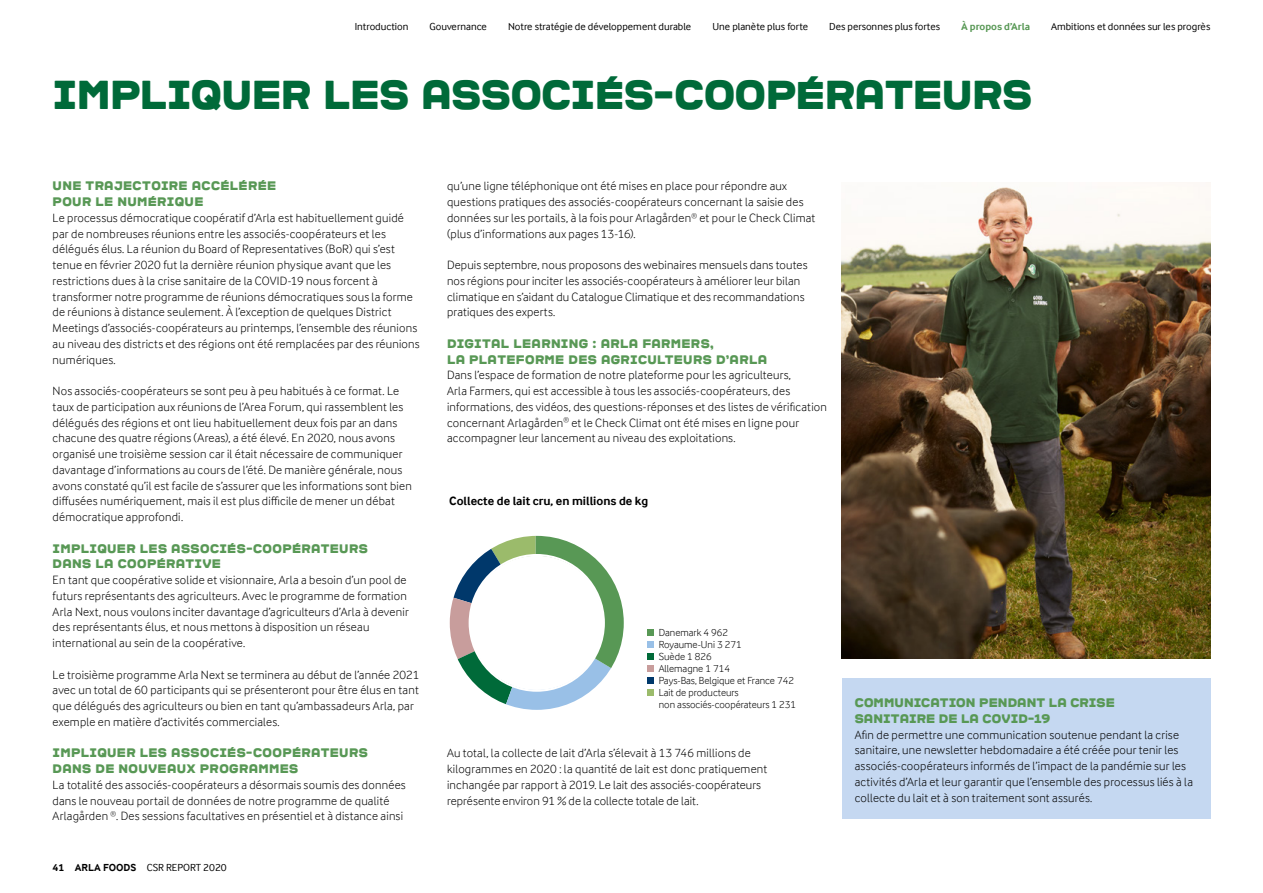
<style>
.page{position:relative;width:1263px;height:893px;background:#fff}
.page>*{position:absolute;margin:0;border:0;box-sizing:border-box;transform-origin:0 0}
.t1{font:40.5px "ARLASTRONG";letter-spacing:-.015em;color:#006a39}
.t2{font:300 12.3px/15.8px "Arla Inter Face";letter-spacing:.02em;color:#000}
.t3{font:12.3px "ARLASTRONG";letter-spacing:.015em;color:#589855}
.t4{font:700 12.3px "Arla Inter Face";color:#000}
.t5{font:10.5px "Arla Inter Face";color:#000}
.t6{font:300 10.5px/12px "Arla Inter Face";color:#000}
.t7{font:700 10.5px "Arla Inter Face";color:#589855}
.s1{font-weight:700}
</style>
<div class="page">
<svg style="left:450px;top:536px;width:174px;height:174px"></svg>
<div style="left:647px;top:629px;width:6px;height:7px;background:#589855"></div>
<div style="left:647px;top:641px;width:6px;height:7px;background:#99c0e7"></div>
<div style="left:647px;top:653px;width:6px;height:7px;background:#006a39"></div>
<div style="left:647px;top:665px;width:6px;height:7px;background:#c89d9c"></div>
<div style="left:647px;top:677px;width:6px;height:7px;background:#00386b"></div>
<div style="left:647px;top:689px;width:6px;height:7px;background:#9bbb6b"></div>
<img style="left:841px;top:187px;width:369px;height:471px">
<div style="left:842px;top:678px;width:369px;height:141px;background:#c5d8f1"></div>
<p class="t5" style="left:355px;top:20px;width:55px">Introduction</p>
<p class="t5" style="left:429px;top:20px;width:59px">Gouvernance</p>
<p class="t5" style="left:508px;top:20px;width:185px">Notre stratégie de développement durable</p>
<p class="t5" style="left:712px;top:20px;width:97px">Une planète plus forte</p>
<p class="t5" style="left:829px;top:20px;width:112px">Des personnes plus fortes</p>
<p class="t7" style="left:961px;top:20px;width:71px">À propos d’Arla</p>
<p class="t5" style="left:1051px;top:20px;width:161px">Ambitions et données sur les progrès</p>
<h1 class="t1" style="left:53px;top:74px;width:981px">IMPLIQUER LES ASSOCIÉS-COOPÉRATEURS</h1>
<p class="t3" style="left:53px;top:180px;width:43px">UNE TRA</p>
<p class="t3" style="left:114px;top:180px;width:20px">JECTO</p>
<p class="t3" style="left:161px;top:180px;width:41px">IRE ACCÉLÉRÉE</p>
<p class="t3" style="left:53px;top:196px;width:11px">POUR</p>
<p class="t3" style="left:95px;top:196px;width:33px">LE NUMÉR</p>
<p class="t3" style="left:167px;top:196px;width:28px">IQUE</p>
<p class="t2" style="left:53px;top:210px;width:369px">Le processus démocratique coopératif d’Arla est habituellement guidé par de nombreuses réunions entre les associés-coopérateurs et les délégués élus. La réunion du Board of Representatives (BoR) qui s’est tenue en février 2020 fut la dernière réunion physique avant que les restrictions dues à la crise sanitaire de la COVID-19 nous forcent à transformer notre programme de réunions démocratiques sous la forme de réunions à distance seulement. À l’exception de quelques District Meetings d’associés-coopérateurs au printemps, l’ensemble des réunions au niveau des districts et des régions ont été remplacées par des réunions numériques.</p>
<p class="t2" style="left:53px;top:383px;width:361px">Nos associés-coopérateurs se sont peu à peu habitués à ce format. Le taux de participation aux réunions de l’Area Forum, qui rassemblent les délégués des régions et ont lieu habituellement deux fois par an dans chacune des quatre régions (Areas), a été élevé. En 2020, nous avons organisé une troisième session car il était nécessaire de communiquer davantage d’informations au cours de l’été. De manière générale, nous avons constaté qu’il est facile de s’assurer que les informations sont bien diffusées numériquement, mais il est plus difficile de mener un débat démocratique approfondi.</p>
<p class="t3" style="left:53px;top:542px;width:19px">IMPL</p>
<p class="t3" style="left:90px;top:542px;width:28px">IQUER</p>
<p class="t3" style="left:140px;top:542px;width:10px">LES</p>
<p class="t3" style="left:171px;top:542px;width:11px">ASSOC</p>
<p class="t3" style="left:219px;top:542px;width:45px">IÉS-COOPÉRATEURS</p>
<p class="t3" style="left:53px;top:558px;width:11px">DANS</p>
<p class="t3" style="left:96px;top:558px;width:33px">LA COOPÉRAT</p>
<p class="t3" style="left:195px;top:558px;width:18px">IVE</p>
<p class="t2" style="left:53px;top:572px;width:358px">En tant que coopérative solide et visionnaire, Arla a besoin d’un pool de futurs représentants des agriculteurs. Avec le programme de formation Arla Next, nous voulons inciter davantage d’agriculteurs d’Arla à devenir des représentants élus, et nous mettons à disposition un réseau international au sein de la coopérative.</p>
<p class="t2" style="left:53px;top:666px;width:368px">Le troisième programme Arla Next se terminera au début de l’année 2021 avec un total de 60 participants qui se présenteront pour être élus en tant que délégués des agriculteurs ou bien en tant qu’ambassadeurs Arla, par exemple en matière d’activités commerciales.</p>
<p class="t3" style="left:53px;top:747px;width:19px">IMPL</p>
<p class="t3" style="left:90px;top:747px;width:28px">IQUER</p>
<p class="t3" style="left:140px;top:747px;width:10px">LES</p>
<p class="t3" style="left:171px;top:747px;width:11px">ASSOC</p>
<p class="t3" style="left:219px;top:747px;width:45px">IÉS-COOPÉRATEURS</p>
<p class="t3" style="left:53px;top:763px;width:11px">DANS</p>
<p class="t3" style="left:96px;top:763px;width:34px">DE NOUVEAU</p>
<p class="t3" style="left:186px;top:763px;width:25px">X PROGRAMMES</p>
<p class="t2" style="left:53px;top:777px;width:355px">La totalité des associés-coopérateurs a désormais soumis des données dans le nouveau portail de données de notre programme de qualité<br>Arlagården <sup>®</sup>. Des sessions facultatives en présentiel et à distance ainsi</p>
<p class="t5" style="left:53px;top:861px;width:176px"><span class="s1">41 ARLA FOODS</span> CSR REPORT 2020</p>
<p class="t2" style="left:447px;top:178px;width:370px">qu’une ligne téléphonique ont été mises en place pour répondre aux questions pratiques des associés-coopérateurs concernant la saisie des données sur les portails, à la fois pour Arlagården<sup>®</sup> et pour le Check Climat (plus d’informations aux pages 13-16).</p>
<p class="t2" style="left:447px;top:257px;width:362px">Depuis septembre, nous proposons des webinaires mensuels dans toutes nos régions pour inciter les associés-coopérateurs à améliorer leur bilan climatique en s’aidant du Catalogue Climatique et des recommandations pratiques des experts.</p>
<p class="t3" style="left:447px;top:337px;width:45px">DIGITAL</p>
<p class="t3" style="left:513px;top:337px;width:19px">LEARN</p>
<p class="t3" style="left:561px;top:337px;width:60px">ING : ARLA</p>
<p class="t3" style="left:642px;top:337px;width:20px">FARMERS</p>
<p class="t3" style="left:710px;top:337px;width:5px">,</p>
<p class="t3" style="left:447px;top:353px;width:33px">LA PLATEFORME</p>
<p class="t3" style="left:568px;top:353px;width:11px">DES</p>
<p class="t3" style="left:601px;top:353px;width:11px">AGR</p>
<p class="t3" style="left:630px;top:353px;width:18px">ICULTEURS</p>
<p class="t3" style="left:716px;top:353px;width:34px">D’ARLA</p>
<p class="t2" style="left:447px;top:367px;width:381px">Dans l’espace de formation de notre plateforme pour les agriculteurs,<br>Arla Farmers, qui est accessible à tous les associés-coopérateurs, des informations, des vidéos, des questions-réponses et des listes de vérification concernant Arlagården<sup>®</sup> et le Check Climat ont été mises en ligne pour accompagner leur lancement au niveau des exploitations.</p>
<p class="t4" style="left:449px;top:494px;width:200px">Collecte de lait cru, en millions de kg</p>
<p class="t6" style="left:659px;top:626px;width:139px">Danemark 4 962<br>Royaume-Uni 3 271<br>Suède 1 826<br>Allemagne 1 714<br>Pays-Bas, Belgique et France 742<br>Lait de producteurs<br>non associés-coopérateurs 1 231</p>
<p class="t2" style="left:447px;top:745px;width:322px">Au total, la collecte de lait d’Arla s’élevait à 13 746 millions de kilogrammes en 2020 : la quantité de lait est donc pratiquement inchangée par rapport à 2019. Le lait des associés-coopérateurs représente environ 91 % de la collecte totale de lait.</p>
<p class="t3" style="left:855px;top:697px;width:20px">COMMUN</p>
<p class="t3" style="left:914px;top:697px;width:18px">ICAT</p>
<p class="t3" style="left:949px;top:697px;width:41px">ION PENDANT</p>
<p class="t3" style="left:1049px;top:697px;width:58px">LA CRISE</p>
<p class="t3" style="left:855px;top:712px;width:11px">SAN</p>
<p class="t3" style="left:883px;top:712px;width:169px">ITAIRE DE LA COVID-19</p>
<p class="t2" style="left:855px;top:726px;width:340px">Afin de permettre une communication soutenue pendant la crise sanitaire, une newsletter hebdomadaire a été créée pour tenir les associés-coopérateurs informés de l’impact de la pandémie sur les activités d’Arla et leur garantir que l’ensemble des processus liés à la collecte du lait et à son traitement sont assurés.</p>
</div>
